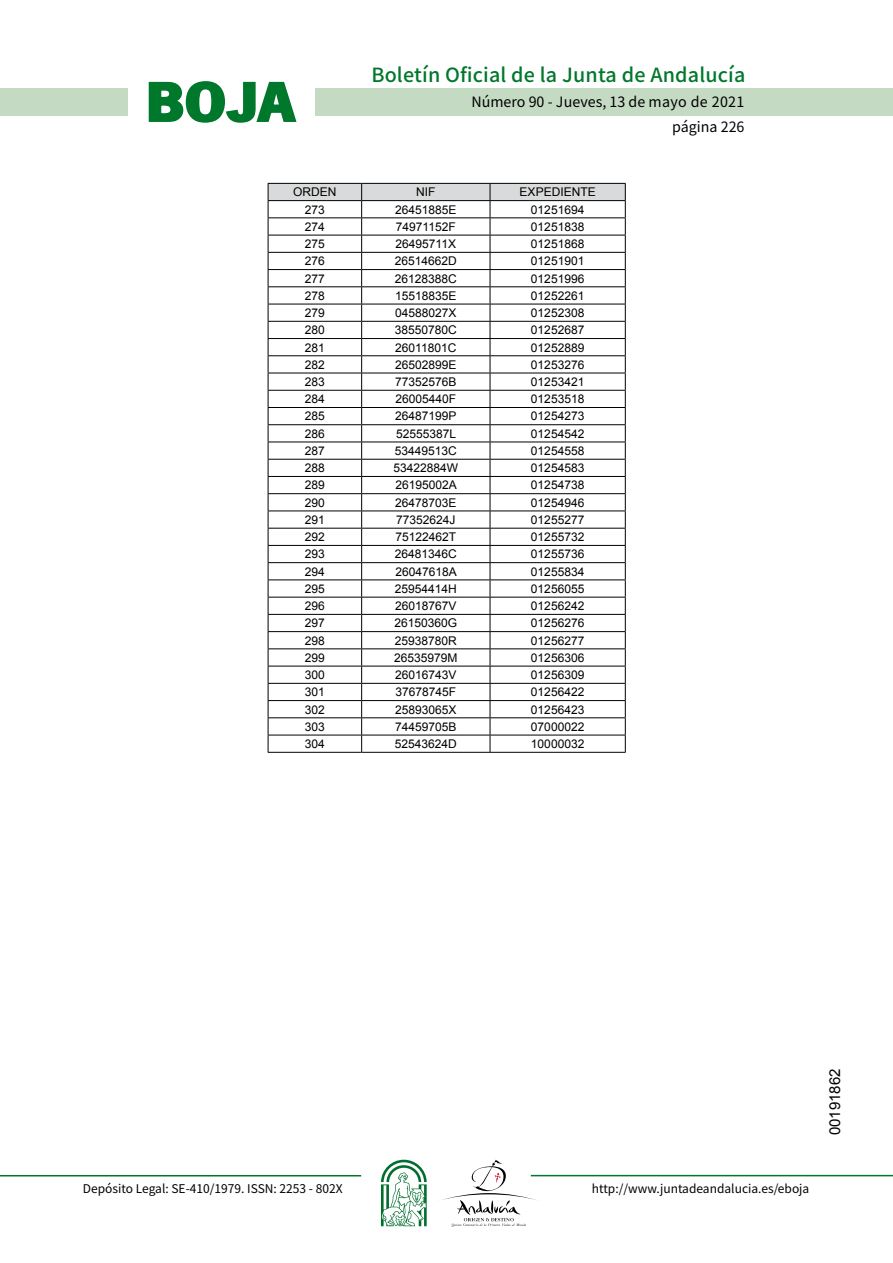
<style>
.page{position:relative;width:893px;height:1263px;background:#fff}
.page>*{position:absolute;margin:0;border:0;box-sizing:border-box;transform-origin:0 0}
.t1{font:700 57.75px "News Got T";color:#00782c;scale:1.14 1}
.t2{font:500 19.5px "Noto Sans HK";letter-spacing:.01em;color:#00782c}
.t3{font:15px "Arial";color:#000}
.t4{font:14.25px/24.5px "Noto Sans HK";color:#000;text-align:right}
.t5{font:12px "Arial";color:#000}
.t6{font:12px "Noto Sans HK";color:#000}
</style>
<div class="page">
<div style="left:315px;top:88px;width:577px;height:28px;background:#c5dac3"></div>
<div style="left:0;top:88px;width:128px;height:28px;background:#c5dac3"></div>
<hr style="left:0;top:1175px;width:361px;height:2px;background:#00782c">
<hr style="left:531px;top:1175px;width:361px;height:1px;background:#00782c">
<svg style="left:148px;top:81px;width:149px;height:42px"></svg>
<svg style="left:442px;top:1160px;width:100px;height:67px"></svg>
<svg style="left:381px;top:1160px;width:45px;height:66px"></svg>
<svg style="left:268px;top:183px;width:358px;height:569px"></svg>
<hr style="left:268px;top:752px;width:93px;height:1px;background:#000">
<hr style="left:361px;top:752px;width:129px;height:1px;background:#000">
<hr style="left:490px;top:752px;width:135px;height:1px;background:#000">
<h1 class="t1" style="left:145px;top:68px;width:133px">BOJA</h1>
<h2 class="t2" style="left:371px;top:64px;width:375px">Boletín Oficial de la Junta de Andalucía</h2>
<p class="t4" style="left:471px;top:90px;width:274px">Número 90 - Jueves, 13 de mayo de 2021 página 226</p>
<p class="t5" style="left:293px;top:184px;width:45px">ORDEN</p>
<p class="t5" style="left:416px;top:184px;width:21px">NIF</p>
<p class="t5" style="left:519px;top:184px;width:78px">EXPEDIENTE</p>
<p class="t5" style="left:305px;top:202px;width:22px">273</p>
<p class="t5" style="left:395px;top:202px;width:63px">26451885E</p>
<p class="t5" style="left:531px;top:202px;width:55px">01251694</p>
<p class="t5" style="left:305px;top:219px;width:22px">274</p>
<p class="t5" style="left:396px;top:219px;width:61px">74971152F</p>
<p class="t5" style="left:531px;top:219px;width:55px">01251838</p>
<p class="t5" style="left:305px;top:236px;width:22px">275</p>
<p class="t5" style="left:395px;top:236px;width:62px">26495711X</p>
<p class="t5" style="left:531px;top:236px;width:55px">01251868</p>
<p class="t5" style="left:305px;top:253px;width:22px">276</p>
<p class="t5" style="left:395px;top:253px;width:64px">26514662D</p>
<p class="t5" style="left:531px;top:253px;width:55px">01251901</p>
<p class="t5" style="left:305px;top:270px;width:22px">277</p>
<p class="t5" style="left:395px;top:270px;width:64px">26128388C</p>
<p class="t5" style="left:531px;top:270px;width:55px">01251996</p>
<p class="t5" style="left:305px;top:288px;width:22px">278</p>
<p class="t5" style="left:395px;top:288px;width:63px">15518835E</p>
<p class="t5" style="left:531px;top:288px;width:55px">01252261</p>
<p class="t5" style="left:305px;top:305px;width:22px">279</p>
<p class="t5" style="left:395px;top:305px;width:63px">04588027X</p>
<p class="t5" style="left:531px;top:305px;width:55px">01252308</p>
<p class="t5" style="left:305px;top:322px;width:22px">280</p>
<p class="t5" style="left:395px;top:322px;width:64px">38550780C</p>
<p class="t5" style="left:531px;top:322px;width:55px">01252687</p>
<p class="t5" style="left:305px;top:339px;width:22px">281</p>
<p class="t5" style="left:395px;top:339px;width:63px">26011801C</p>
<p class="t5" style="left:531px;top:339px;width:55px">01252889</p>
<p class="t5" style="left:305px;top:357px;width:22px">282</p>
<p class="t5" style="left:395px;top:357px;width:63px">26502899E</p>
<p class="t5" style="left:531px;top:357px;width:55px">01253276</p>
<p class="t5" style="left:305px;top:374px;width:22px">283</p>
<p class="t5" style="left:395px;top:374px;width:63px">77352576B</p>
<p class="t5" style="left:531px;top:374px;width:55px">01253421</p>
<p class="t5" style="left:305px;top:391px;width:22px">284</p>
<p class="t5" style="left:395px;top:391px;width:62px">26005440F</p>
<p class="t5" style="left:531px;top:391px;width:55px">01253518</p>
<p class="t5" style="left:305px;top:408px;width:22px">285</p>
<p class="t5" style="left:395px;top:408px;width:63px">26487199P</p>
<p class="t5" style="left:531px;top:408px;width:55px">01254273</p>
<p class="t5" style="left:305px;top:426px;width:22px">286</p>
<p class="t5" style="left:396px;top:426px;width:62px">52555387L</p>
<p class="t5" style="left:531px;top:426px;width:55px">01254542</p>
<p class="t5" style="left:305px;top:443px;width:22px">287</p>
<p class="t5" style="left:395px;top:443px;width:64px">53449513C</p>
<p class="t5" style="left:531px;top:443px;width:55px">01254558</p>
<p class="t5" style="left:305px;top:460px;width:22px">288</p>
<p class="t5" style="left:393px;top:460px;width:66px">53422884W</p>
<p class="t5" style="left:531px;top:460px;width:55px">01254583</p>
<p class="t5" style="left:305px;top:477px;width:22px">289</p>
<p class="t5" style="left:395px;top:477px;width:63px">26195002A</p>
<p class="t5" style="left:531px;top:477px;width:55px">01254738</p>
<p class="t5" style="left:305px;top:495px;width:22px">290</p>
<p class="t5" style="left:395px;top:495px;width:63px">26478703E</p>
<p class="t5" style="left:531px;top:495px;width:55px">01254946</p>
<p class="t5" style="left:305px;top:512px;width:22px">291</p>
<p class="t5" style="left:396px;top:512px;width:61px">77352624J</p>
<p class="t5" style="left:531px;top:512px;width:55px">01255277</p>
<p class="t5" style="left:305px;top:529px;width:22px">292</p>
<p class="t5" style="left:395px;top:529px;width:62px">75122462T</p>
<p class="t5" style="left:531px;top:529px;width:55px">01255732</p>
<p class="t5" style="left:305px;top:546px;width:22px">293</p>
<p class="t5" style="left:395px;top:546px;width:64px">26481346C</p>
<p class="t5" style="left:531px;top:546px;width:55px">01255736</p>
<p class="t5" style="left:305px;top:564px;width:22px">294</p>
<p class="t5" style="left:395px;top:564px;width:63px">26047618A</p>
<p class="t5" style="left:531px;top:564px;width:55px">01255834</p>
<p class="t5" style="left:305px;top:581px;width:22px">295</p>
<p class="t5" style="left:395px;top:581px;width:64px">25954414H</p>
<p class="t5" style="left:531px;top:581px;width:55px">01256055</p>
<p class="t5" style="left:305px;top:598px;width:22px">296</p>
<p class="t5" style="left:395px;top:598px;width:63px">26018767V</p>
<p class="t5" style="left:531px;top:598px;width:55px">01256242</p>
<p class="t5" style="left:305px;top:615px;width:22px">297</p>
<p class="t5" style="left:394px;top:615px;width:64px">26150360G</p>
<p class="t5" style="left:531px;top:615px;width:55px">01256276</p>
<p class="t5" style="left:305px;top:633px;width:22px">298</p>
<p class="t5" style="left:395px;top:633px;width:64px">25938780R</p>
<p class="t5" style="left:531px;top:633px;width:55px">01256277</p>
<p class="t5" style="left:305px;top:650px;width:22px">299</p>
<p class="t5" style="left:394px;top:650px;width:65px">26535979M</p>
<p class="t5" style="left:531px;top:650px;width:55px">01256306</p>
<p class="t5" style="left:305px;top:667px;width:22px">300</p>
<p class="t5" style="left:395px;top:667px;width:63px">26016743V</p>
<p class="t5" style="left:531px;top:667px;width:55px">01256309</p>
<p class="t5" style="left:305px;top:684px;width:22px">301</p>
<p class="t5" style="left:395px;top:684px;width:62px">37678745F</p>
<p class="t5" style="left:531px;top:684px;width:55px">01256422</p>
<p class="t5" style="left:305px;top:702px;width:22px">302</p>
<p class="t5" style="left:395px;top:702px;width:63px">25893065X</p>
<p class="t5" style="left:531px;top:702px;width:55px">01256423</p>
<p class="t5" style="left:305px;top:719px;width:22px">303</p>
<p class="t5" style="left:395px;top:719px;width:63px">74459705B</p>
<p class="t5" style="left:531px;top:719px;width:55px">07000022</p>
<p class="t5" style="left:305px;top:736px;width:22px">304</p>
<p class="t5" style="left:395px;top:736px;width:64px">52543624D</p>
<p class="t5" style="left:531px;top:736px;width:55px">10000032</p>
<p class="t6" style="left:83px;top:1181px;width:261px">Depósito Legal: SE-410/1979. ISSN: 2253 - 802X</p>
<p class="t6" style="left:592px;top:1181px;width:219px">http://www.juntadeandalucia.es/eboja</p>
<p class="t3" style="left:825px;top:1135px;width:68px;rotate:-90deg">00191862</p>
</div>
